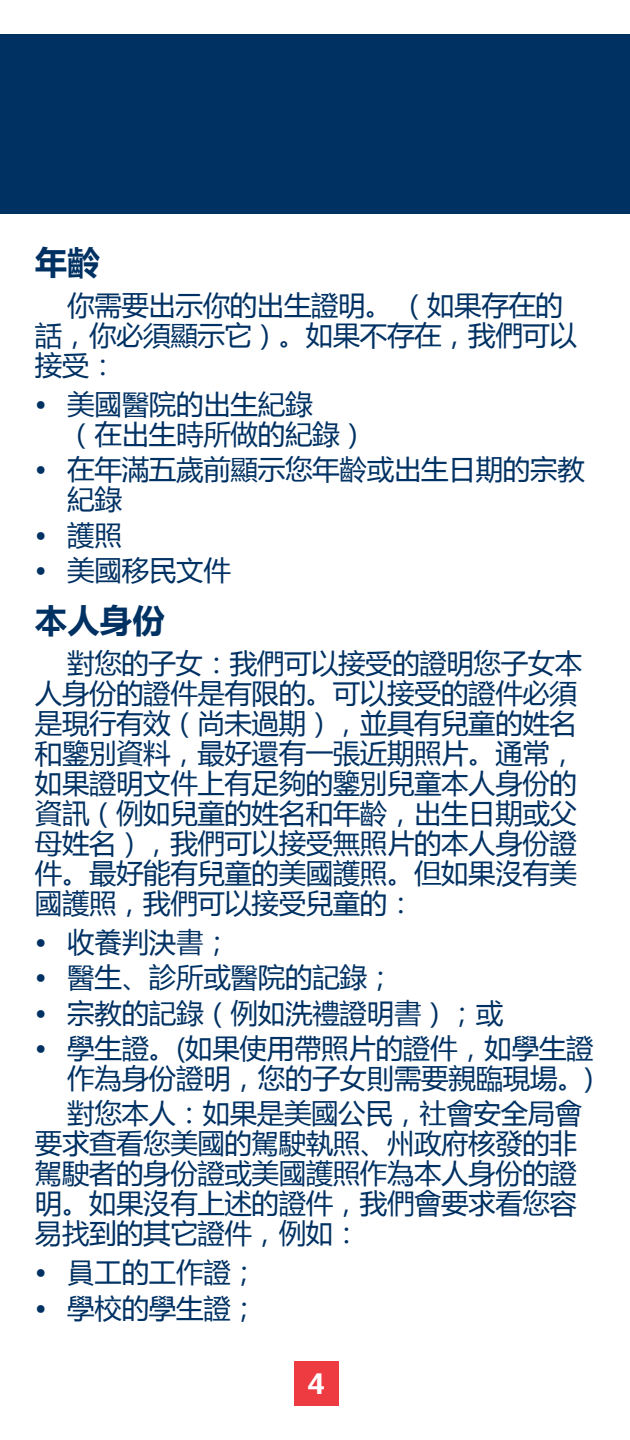
<style>
.page{position:relative;width:630px;height:1440px;background:#fff}
.page>*{position:absolute;margin:0;border:0;box-sizing:border-box;transform-origin:0 0}
.t1{font:700 32.5px "Microsoft Ya Hei";color:#003163}
.Paragraph{font:27.5px/30px "Microsoft Ya Hei";letter-spacing:-.015em;color:#003163}
.t2{font:700 27.5px "Microsoft Ya Hei";color:#fff}
</style>
<div class="page">
<div style="left:0;top:34px;width:630px;height:180px;background:#003163"></div>
<div style="left:294px;top:1361px;width:45px;height:45px;background:#ee3a41"></div>
<h2 class="t1" style="left:35px;top:239px;width:67px">年齡</h2>
<p class="Paragraph" style="left:35px;top:289px;width:544px;text-indent:32px">你需要出示你的出生證明。（如果存在的話，你必須顯示它）。如果不存在，我們可以接受：</p>
<p class="Paragraph" style="left:67px;top:388px;width:301px;text-indent:-32px">• 美國醫院的出生紀錄<br>（在出生時所做的紀錄）</p>
<p class="Paragraph" style="left:67px;top:453px;width:519px;text-indent:-32px">• 在年滿五歲前顯示您年齡或出生日期的宗教紀錄</p>
<p class="Paragraph" style="left:35px;top:519px;width:89px">• 護照</p>
<p class="Paragraph" style="left:35px;top:554px;width:198px">• 美國移民文件</p>
<h2 class="t1" style="left:35px;top:597px;width:131px">本人身份</h2>
<p class="Paragraph" style="left:35px;top:647px;width:549px;text-indent:32px">對您的子女：我們可以接受的證明您子女本人身份的證件是有限的。可以接受的證件必須是現行有效（尚未過期），並具有兒童的姓名和鑒別資料，最好還有一張近期照片。通常，如果證明文件上有足夠的鑒別兒童本人身份的資訊（例如兒童的姓名和年齡，出生日期或父母姓名），我們可以接受無照片的本人身份證件。最好能有兒童的美國護照。但如果沒有美國護照，我們可以接受兒童的：</p>
<p class="Paragraph" style="left:35px;top:926px;width:198px">• 收養判決書；</p>
<p class="Paragraph" style="left:35px;top:962px;width:361px">• 醫生、診所或醫院的記錄；</p>
<p class="Paragraph" style="left:35px;top:997px;width:470px">• 宗教的記錄（例如洗禮證明書）；或</p>
<p class="Paragraph" style="left:35px;top:1032px;width:560px;text-align:right">• 學生證。(如果使用帶照片的證件，如學生證作為身份證明，您的子女則需要親臨現場。)</p>
<p class="Paragraph" style="left:35px;top:1098px;width:549px;text-indent:32px">對您本人：如果是美國公民，社會安全局會要求查看您美國的駕駛執照、州政府核發的非駕駛者的身份證或美國護照作為本人身份的證明。如果沒有上述的證件，我們會要求看您容易找到的其它證件，例如：</p>
<p class="Paragraph" style="left:35px;top:1257px;width:225px">• 員工的工作證；</p>
<p class="Paragraph" style="left:35px;top:1292px;width:225px">• 學校的學生證；</p>
<p class="t2" style="left:308px;top:1365px;width:18px">4</p>
</div>
